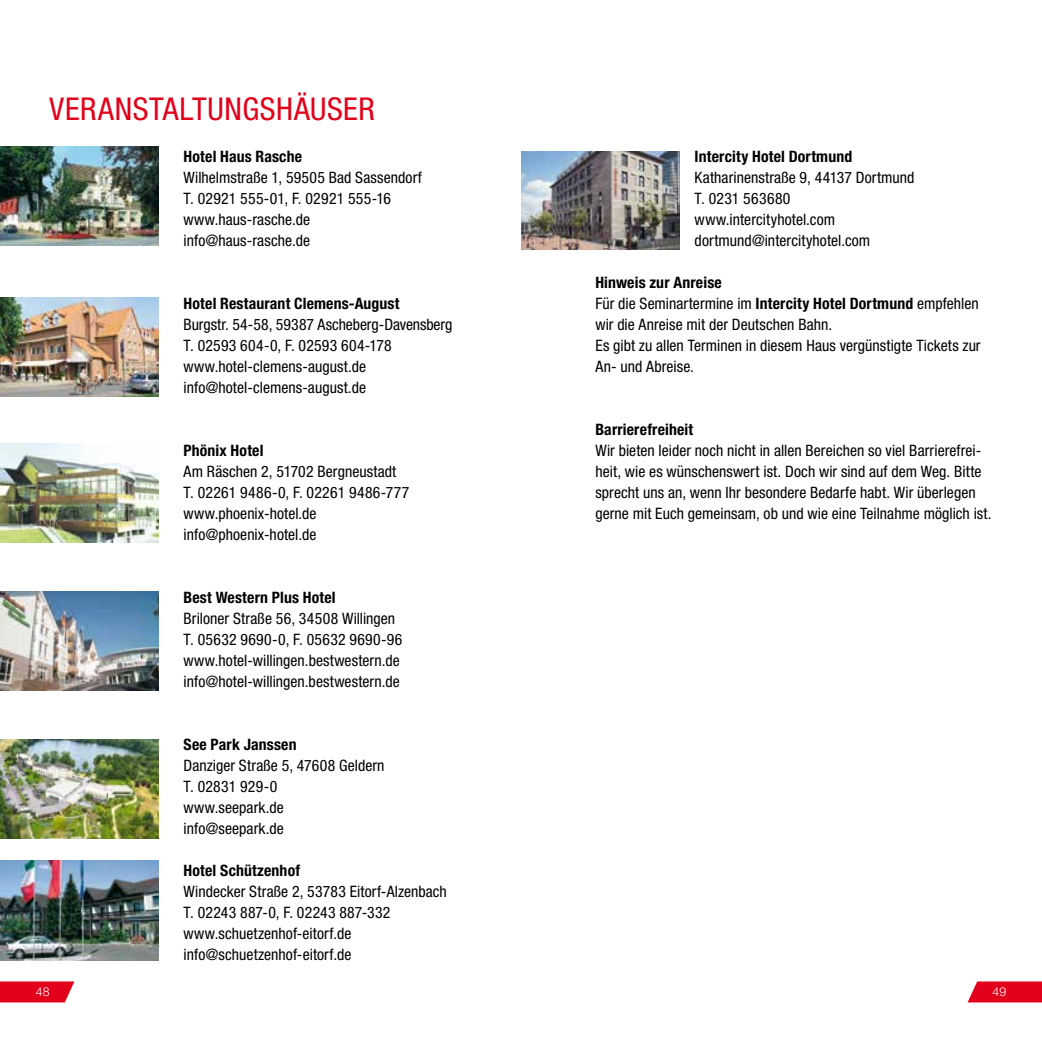
<style>
.page{position:relative;width:1042px;height:1042px;background:#fff}
.page>*{position:absolute;margin:0;border:0;box-sizing:border-box;transform-origin:0 0}
.t1{font:condensed 31.5px "Helvetica Neue LT Std";letter-spacing:.015em;color:#e2001a}
.t2{font:condensed 15.75px/21px "Helvetica Neue LT Std";letter-spacing:.005em;color:#000}
.t3{font:700 condensed 15.75px "Helvetica Neue LT Std";letter-spacing:.01em;color:#000}
.t4{font:300 12.25px "Helvetica Neue LT Std";color:#fff}
.s1{font-weight:700}
</style>
<div class="page">
<img style="left:0;top:146px;width:159px;height:100px">
<img style="left:0;top:443px;width:159px;height:100px">
<img style="left:0;top:591px;width:159px;height:99px">
<img style="left:0;top:298px;width:159px;height:99px">
<img style="left:0;top:739px;width:159px;height:99px">
<img style="left:521px;top:152px;width:159px;height:97px">
<img style="left:0;top:861px;width:159px;height:99px">
<svg style="left:967px;top:981px;width:75px;height:21px"></svg>
<svg style="left:0;top:981px;width:74px;height:21px"></svg>
<h1 class="t1" style="left:50px;top:91px;width:327px">VERANSTALTUNGSHÄUSER</h1>
<p class="t3" style="left:184px;top:147px;width:120px">Hotel Haus Rasche</p>
<p class="t2" style="left:184px;top:167px;width:240px">Wilhelmstraße 1, 59505 Bad Sassendorf<br>T. 02921 555-01, F. 02921 555-16 www.haus-rasche.de info@haus-rasche.de</p>
<p class="t3" style="left:184px;top:294px;width:217px">Hotel Restaurant Clemens-August</p>
<p class="t2" style="left:184px;top:314px;width:270px">Burgstr. 54-58, 59387 Ascheberg-Davensberg T. 02593 604-0, F. 02593 604-178 www.hotel-clemens-august.de info@hotel-clemens-august.de</p>
<p class="t3" style="left:184px;top:441px;width:81px">Phönix Hotel</p>
<p class="t2" style="left:184px;top:461px;width:227px">Am Räschen 2, 51702 Bergneustadt<br>T. 02261 9486-0, F. 02261 9486-777 www.phoenix-hotel.de info@phoenix-hotel.de</p>
<p class="t3" style="left:184px;top:588px;width:154px">Best Western Plus Hotel</p>
<p class="t2" style="left:184px;top:608px;width:220px">Briloner Straße 56, 34508 Willingen T. 05632 9690-0, F. 05632 9690-96 www.hotel-willingen.bestwestern.de info@hotel-willingen.bestwestern.de</p>
<p class="t3" style="left:184px;top:735px;width:115px">See Park Janssen</p>
<p class="t2" style="left:184px;top:755px;width:202px">Danziger Straße 5, 47608 Geldern<br>T. 02831 929-0<br>www.seepark.de info@seepark.de</p>
<p class="t3" style="left:184px;top:861px;width:118px">Hotel Schützenhof</p>
<p class="t2" style="left:184px;top:881px;width:265px">Windecker Straße 2, 53783 Eitorf-Alzenbach T. 02243 887-0, F. 02243 887-332 www.schuetzenhof-eitorf.de info@schuetzenhof-eitorf.de</p>
<p class="t3" style="left:694px;top:147px;width:159px">Intercity Hotel Dortmund</p>
<p class="t2" style="left:694px;top:167px;width:221px">Katharinenstraße 9, 44137 Dortmund<br>T. 0231 563680 www.intercityhotel.com dortmund@intercityhotel.com</p>
<p class="t2" style="left:595px;top:272px;width:387px"><span class="s1">Hinweis zur Anreise<br></span>Für die Seminartermine im <span class="s1">Intercity Hotel Dortmund</span> empfehlen wir die Anreise mit der Deutschen Bahn.<br>Es gibt zu allen Terminen in diesem Haus vergünstigte Tickets zur An- und Abreise.</p>
<p class="t3" style="left:595px;top:420px;width:99px">Barrierefreiheit</p>
<p class="t2" style="left:595px;top:440px;width:398px">Wir bieten leider noch nicht in allen Bereichen so viel Barrierefrei&shy;heit, wie es wünschenswert ist. Doch wir sind auf dem Weg. Bitte sprecht uns an, wenn Ihr besondere Bedarfe habt. Wir überlegen gerne mit Euch gemeinsam, ob und wie eine Teilnahme möglich ist.</p>
<p class="t4" style="left:36px;top:984px;width:15px">48</p>
<p class="t4" style="left:992px;top:984px;width:15px">49</p>
</div>
